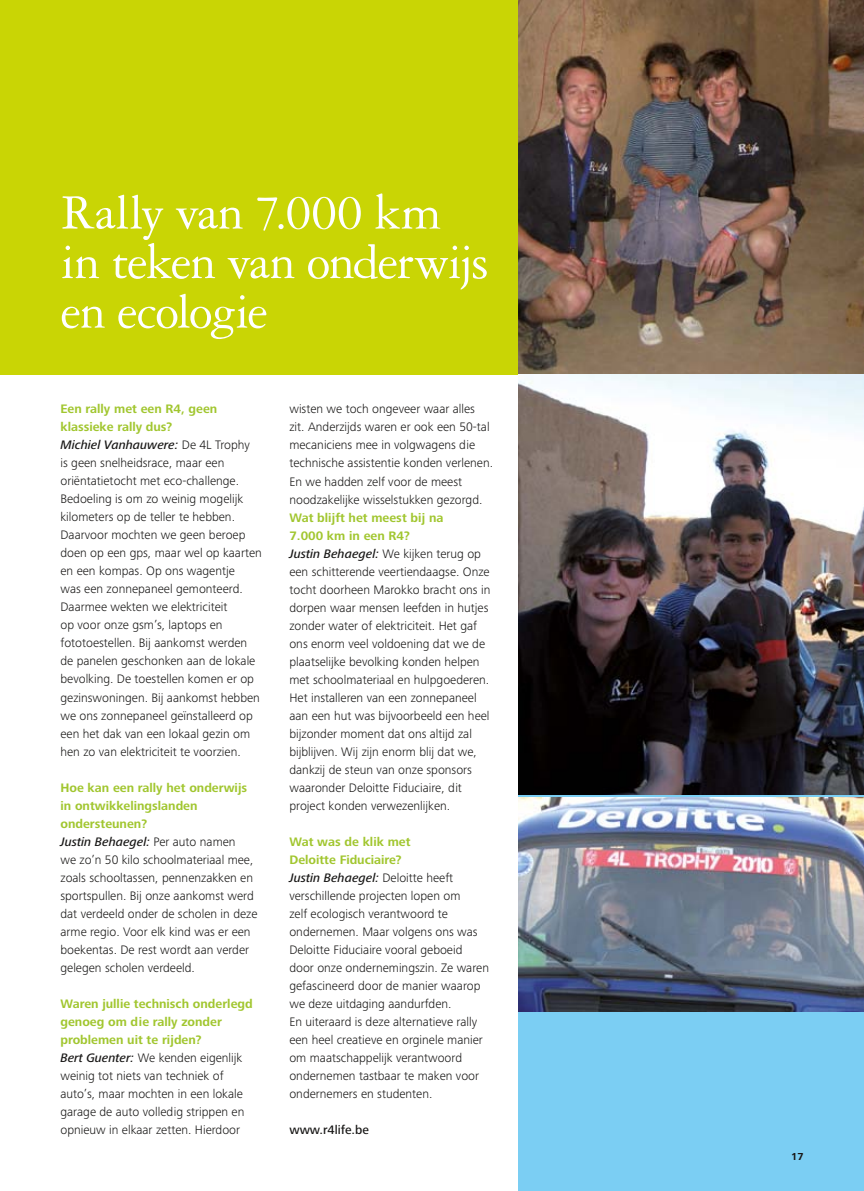
<style>
.page{position:relative;width:864px;height:1191px;background:#fff}
.page>*{position:absolute;margin:0;border:0;box-sizing:border-box;transform-origin:0 0}
.t1{font:52.5px/49.5px "Garamond 3 LT Std";letter-spacing:-.03em;color:#fff}
.t2{font:300 12.75px/18px "Frutiger Next Pro";color:#181716}
.t3{font:500 12.75px "Frutiger Next Pro";color:#181716}
.t4{font:700 10.5px "Frutiger Next Pro";color:#181716}
.s1{font-weight:700;color:#a1c62f}
.s2{font-weight:500;font-style:italic}
</style>
<div class="page">
<div style="left:518px;top:392px;width:345px;height:799px;background:#7bcef3"></div>
<div style="left:0;top:0;width:863px;height:374px;background:#c9d505"></div>
<img style="left:518px;top:0;width:345px;height:374px">
<img style="left:518px;top:798px;width:345px;height:213px">
<img style="left:518px;top:374px;width:345px;height:420px">
<h1 class="t1" style="left:60px;top:188px;width:429px">Rally van 7.000 km in teken van onderwijs en ecologie</h1>
<p class="t2" style="left:60px;top:400px;width:203px"><span class="s1">Een rally met een R4, geen klassieke rally dus?<br></span><span class="s2">Michiel Vanhauwere:</span> De 4L Trophy<br>is geen snelheidsrace, maar een oriëntatietocht met eco-challenge.<br>Bedoeling is om zo weinig mogelijk kilometers op de teller te hebben.<br>Daarvoor mochten we geen beroep doen op een gps, maar wel op kaarten en een kompas. Op ons wagentje<br>was een zonnepaneel gemonteerd.<br>Daarmee wekten we elektriciteit<br>op voor onze gsm’s, laptops en fototoestellen. Bij aankomst werden de panelen geschonken aan de lokale bevolking. De toestellen komen er op gezinswoningen. Bij aankomst hebben we ons zonnepaneel geïnstalleerd op een het dak van een lokaal gezin om hen zo van elektriciteit te voorzien.</p>
<p class="t2" style="left:60px;top:778px;width:198px"><span class="s1">Hoe kan een rally het onderwijs in ontwikkelingslanden ondersteunen?<br></span><span class="s2">Justin Behaegel:</span> Per auto namen<br>we zo’n 50 kilo schoolmateriaal mee, zoals schooltassen, pennenzakken en sportspullen. Bij onze aankomst werd dat verdeeld onder de scholen in deze arme regio. Voor elk kind was er een boekentas. De rest wordt aan verder gelegen scholen verdeeld.</p>
<p class="t2" style="left:60px;top:994px;width:194px"><span class="s1">Waren jullie technisch onderlegd genoeg om die rally zonder problemen uit te rijden?<br></span><span class="s2">Bert Guenter:</span> We kenden eigenlijk weinig tot niets van techniek of auto’s, maar mochten in een lokale garage de auto volledig strippen en opnieuw in elkaar zetten. Hierdoor</p>
<p class="t2" style="left:289px;top:400px;width:205px">wisten we toch ongeveer waar alles zit. Anderzijds waren er ook een 50-tal mecaniciens mee in volgwagens die technische assistentie konden verlenen.<br>En we hadden zelf voor de meest noodzakelijke wisselstukken gezorgd.</p>
<p class="t2" style="left:289px;top:508px;width:202px"><span class="s1">Wat blijft het meest bij na<br>7.000 km in een R4?<br></span><span class="s2">Justin Behaegel:</span> We kijken terug op een schitterende veertiendaagse. Onze tocht doorheen Marokko bracht ons in dorpen waar mensen leefden in hutjes zonder water of elektriciteit. Het gaf ons enorm veel voldoening dat we de plaatselijke bevolking konden helpen met schoolmateriaal en hulpgoederen.<br>Het installeren van een zonnepaneel aan een hut was bijvoorbeeld een heel bijzonder moment dat ons altijd zal bijblijven. Wij zijn enorm blij dat we, dankzij de steun van onze sponsors waaronder Deloitte Fiduciaire, dit project konden verwezenlijken.</p>
<p class="t2" style="left:289px;top:832px;width:201px"><span class="s1">Wat was de klik met<br>Deloitte Fiduciaire?<br></span><span class="s2">Justin Behaegel:</span> Deloitte heeft verschillende projecten lopen om<br>zelf ecologisch verantwoord te ondernemen. Maar volgens ons was<br>Deloitte Fiduciaire vooral geboeid door onze ondernemingszin. Ze waren gefascineerd door de manier waarop we deze uitdaging aandurfden.<br>En uiteraard is deze alternatieve rally een heel creatieve en orginele manier om maatschappelijk verantwoord ondernemen tastbaar te maken voor ondernemers en studenten.</p>
<p class="t3" style="left:289px;top:1122px;width:81px">www.r4life.be</p>
<p class="t4" style="left:790px;top:1150px;width:14px">17</p>
</div>
